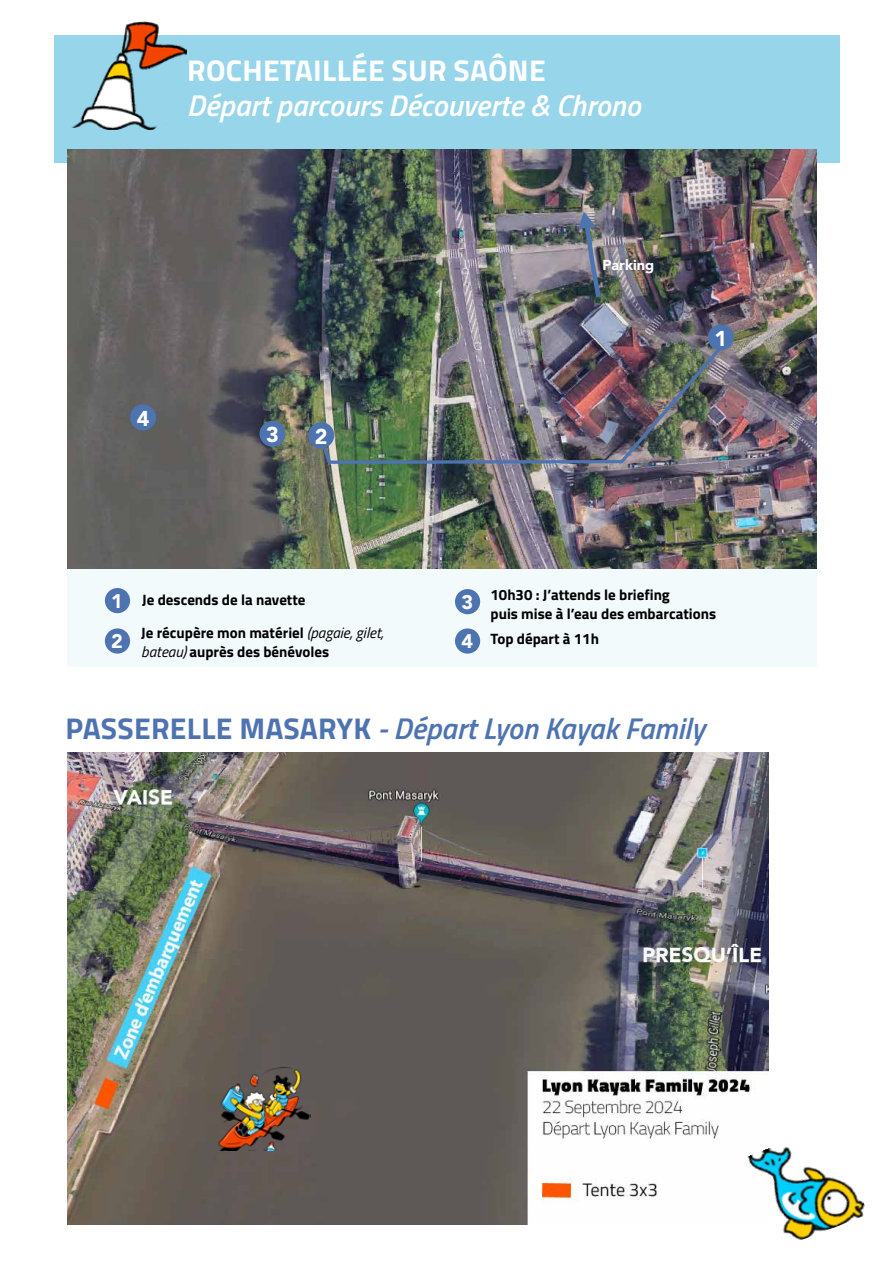
<style>
.page{position:relative;width:893px;height:1263px;background:#fff}
.page>*{position:absolute;margin:0;border:0;box-sizing:border-box;transform-origin:0 0}
.t1{font:italic 600 30px "Titillium Web";color:#4d73b0}
.t2{font:italic 600 30px "Titillium Web";color:#fff}
.t3{font:700 30px "Titillium Web";letter-spacing:.01em;color:#fff}
.t4{font:900 21.45px "Avenir";color:#fff}
.t5{font:900 19.65px/40.3px "Avenir";color:#fff}
.t6{font:700 15px/19.5px "Titillium Web";color:#000}
.t7{font:900 14.4px "Avenir";color:#fff}
.s1{font-weight:400;font-style:italic}
.s2{font-weight:700;font-style:normal}
</style>
<div class="page">
<div style="left:67px;top:568px;width:749px;height:98px;background:#f3fafc"></div>
<div style="left:54px;top:35px;width:785px;height:127px;background:#97d5eb"></div>
<div style="left:105px;top:588px;width:25px;height:25px;background:#4d73b0;border-radius:50%"></div>
<div style="left:105px;top:628px;width:25px;height:26px;background:#4d73b0;border-radius:50%"></div>
<div style="left:455px;top:589px;width:25px;height:25px;background:#4d73b0;border-radius:50%"></div>
<div style="left:455px;top:628px;width:25px;height:26px;background:#4d73b0;border-radius:50%"></div>
<img style="left:67px;top:752px;width:701px;height:472px">
<img style="left:72px;top:21px;width:115px;height:109px">
<img style="left:747px;top:1123px;width:118px;height:117px">
<img style="left:215px;top:1067px;width:95px;height:83px">
<img style="left:67px;top:149px;width:749px;height:419px">
<img style="left:319px;top:342px;width:407px;height:123px">
<div style="left:708px;top:324px;width:26px;height:26px;background:#4d73b0;border-radius:50%"></div>
<div style="left:308px;top:422px;width:26px;height:26px;background:#4d73b0;border-radius:50%"></div>
<div style="left:259px;top:421px;width:26px;height:26px;background:#4d73b0;border-radius:50%"></div>
<div style="left:130px;top:404px;width:26px;height:26px;background:#4d73b0;border-radius:50%"></div>
<svg style="left:578px;top:212px;width:25px;height:89px;background:#666f7f"></svg>
<h1 class="t3" style="left:187px;top:48px;width:360px">ROCHETAILLÉE SUR SAÔNE</h1>
<h1 class="t2" style="left:187px;top:82px;width:455px">Départ parcours Découverte &amp; Chrono</h1>
<h2 class="t4" style="left:137px;top:400px;width:14px">4</h2>
<h2 class="t4" style="left:266px;top:416px;width:14px">3</h2>
<h2 class="t4" style="left:315px;top:418px;width:14px">2</h2>
<p class="t7" style="left:602px;top:253px;width:53px">Parking</p>
<h2 class="t4" style="left:714px;top:320px;width:14px">1</h2>
<p class="t6" style="left:142px;top:589px;width:165px">Je descends de la navette</p>
<p class="t6" style="left:491px;top:584px;width:227px">10h30 : J’attends le briefing<br>puis mise à l’eau des embarcations</p>
<p class="t6" style="left:491px;top:628px;width:110px">Top départ à 11h</p>
<h3 class="t5" style="left:111px;top:580px;width:13px">1<br>2</h3>
<h3 class="t5" style="left:461px;top:582px;width:13px;line-height:39.3px">3<br>4</h3>
<p class="t6" style="left:141px;top:622px;width:244px">Je récupère mon matériel <span class="s1">(pagaie, gilet, bateau)</span> auprès des bénévoles</p>
<h1 class="t1" style="left:65px;top:706px;width:641px"><span class="s2">PASSERELLE MASARYK</span> - Départ Lyon Kayak Family</h1>
</div>
